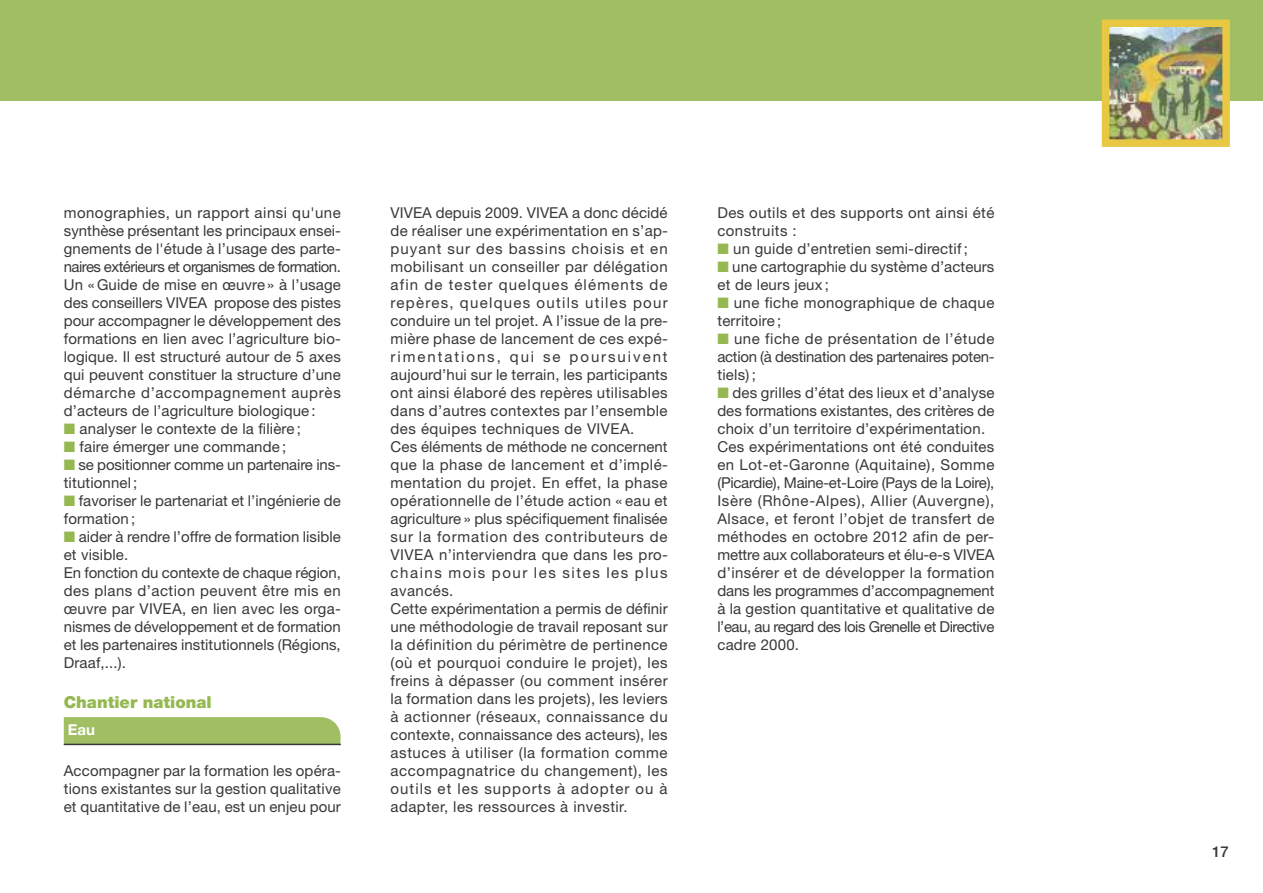
<style>
.page{position:relative;width:1263px;height:893px;background:#fff}
.page>*{position:absolute;margin:0;border:0;box-sizing:border-box;transform-origin:0 0}
.t1{font:900 16.5px "Helvetica Neue";color:#95b851}
.t2{font:15px/18px "Helvetica Neue";letter-spacing:.015em;color:#393839}
.t3{font:15px/18px "Helvetica Neue";letter-spacing:-.01em;color:#393839}
.t4{font:700 15px "Helvetica Neue";color:#fff}
.t5{font:500 15px "Helvetica Neue";color:#393839}
.s1{color:#95b851}
</style>
<div class="page">
<svg style="left:64px;top:717px;width:277px;height:27px;background:#9fbe64"></svg>
<hr style="left:64px;top:744px;width:277px;height:1px;background:#393839">
<div style="left:0;top:0;width:1263px;height:101px;background:#9fbf62"></div>
<img style="left:1111px;top:29px;width:110px;height:109px">
<div style="left:1102px;top:20px;width:128px;height:127px;border:8px solid #e8c742"></div>
<p class="t2" style="left:64px;top:205px;width:279px;text-align:justify">monographies, un rapport ainsi qu'une synthèse présentant les principaux ensei&shy;gnements de l'étude à l’usage des parte&shy;naires extérieurs et organismes de formation.<br>Un «Guide de mise en œuvre» à l’usage des conseillers VIVEA propose des pistes pour accompagner le développement des formations en lien avec l’agriculture bio&shy;logique. Il est structuré autour de 5 axes qui peuvent constituer la structure d’une démarche d’accompagnement auprès d’acteurs de l’agriculture biologique:</p>
<p class="t2" style="left:64px;top:421px;width:239px"><span class="s1">■</span> analyser le contexte de la filière;</p>
<p class="t2" style="left:64px;top:439px;width:224px"><span class="s1">■</span> faire émerger une commande;</p>
<p class="t3" style="left:64px;top:457px;width:279px"><span class="s1">■</span> se positionner comme un partenaire ins&shy;titutionnel;</p>
<p class="t2" style="left:64px;top:493px;width:279px"><span class="s1">■</span> favoriser le partenariat et l’ingénierie de formation;</p>
<p class="t2" style="left:64px;top:529px;width:279px"><span class="s1">■</span> aider à rendre l’offre de formation lisible et visible.<br>En fonction du contexte de chaque région, des plans d’action peuvent être mis en œuvre par VIVEA, en lien avec les orga&shy;nismes de développement et de formation et les partenaires institutionnels (Régions, Draaf,...).</p>
<p class="t1" style="left:64px;top:696px;width:150px">Chantier national</p>
<p class="t4" style="left:68px;top:724px;width:29px">Eau</p>
<p class="t2" style="left:64px;top:763px;width:279px;text-align:justify">Accompagner par la formation les opéra&shy;tions existantes sur la gestion qualitative et quantitative de l’eau, est un enjeu pour</p>
<p class="t2" style="left:391px;top:205px;width:279px">VIVEA depuis 2009. VIVEA a donc décidé de réaliser une expérimentation en s’ap&shy;puyant sur des bassins choisis et en mobilisant un conseiller par délégation afin de tester quelques éléments de repères, quelques outils utiles pour conduire un tel projet. A l’issue de la pre&shy;mière phase de lancement de ces expé&shy;rimentations, qui se poursuivent aujourd’hui sur le terrain, les participants ont ainsi élaboré des repères utilisables dans d’autres contextes par l’ensemble des équipes techniques de VIVEA.<br>Ces éléments de méthode ne concernent que la phase de lancement et d’implé&shy;mentation du projet. En effet, la phase opérationnelle de l’étude action «eau et agriculture» plus spécifiquement finalisée sur la formation des contributeurs de VIVEA n’interviendra que dans les pro&shy;chains mois pour les sites les plus avancés.<br>Cette expérimentation a permis de définir une méthodologie de travail reposant sur la définition du périmètre de pertinence (où et pourquoi conduire le projet), les freins à dépasser (ou comment insérer la formation dans les projets), les leviers à actionner (réseaux, connaissance du contexte, connaissance des acteurs), les astuces à utiliser (la formation comme accompagnatrice du changement), les outils et les supports à adopter ou à adapter, les ressources à investir.</p>
<p class="t2" style="left:717px;top:205px;width:279px">Des outils et des supports ont ainsi été construits :</p>
<p class="t2" style="left:717px;top:241px;width:252px"><span class="s1">■</span> un guide d’entretien semi-directif;</p>
<p class="t2" style="left:717px;top:259px;width:279px"><span class="s1">■</span> une cartographie du système d’acteurs et de leurs jeux;</p>
<p class="t2" style="left:717px;top:295px;width:279px"><span class="s1">■</span> une fiche monographique de chaque territoire;</p>
<p class="t2" style="left:717px;top:331px;width:279px;text-align:justify"><span class="s1">■</span> une fiche de présentation de l’étude action (à destination des partenaires poten&shy;tiels);</p>
<p class="t2" style="left:717px;top:385px;width:279px"><span class="s1">■</span> des grilles d’état des lieux et d’analyse des formations existantes, des critères de choix d’un territoire d’expérimentation.<br>Ces expérimentations ont été conduites en Lot-et-Garonne (Aquitaine), Somme (Picardie), Maine-et-Loire (Pays de la Loire), Isère (Rhône-Alpes), Allier (Auvergne), Alsace, et feront l’objet de transfert de méthodes en octobre 2012 afin de per&shy;mettre aux collaborateurs et élu-e-s VIVEA d’insérer et de développer la formation dans les programmes d’accompagnement à la gestion quantitative et qualitative de l’eau, au regard des lois Grenelle et Directive cadre 2000.</p>
<p class="t5" style="left:1212px;top:846px;width:18px">17</p>
</div>
